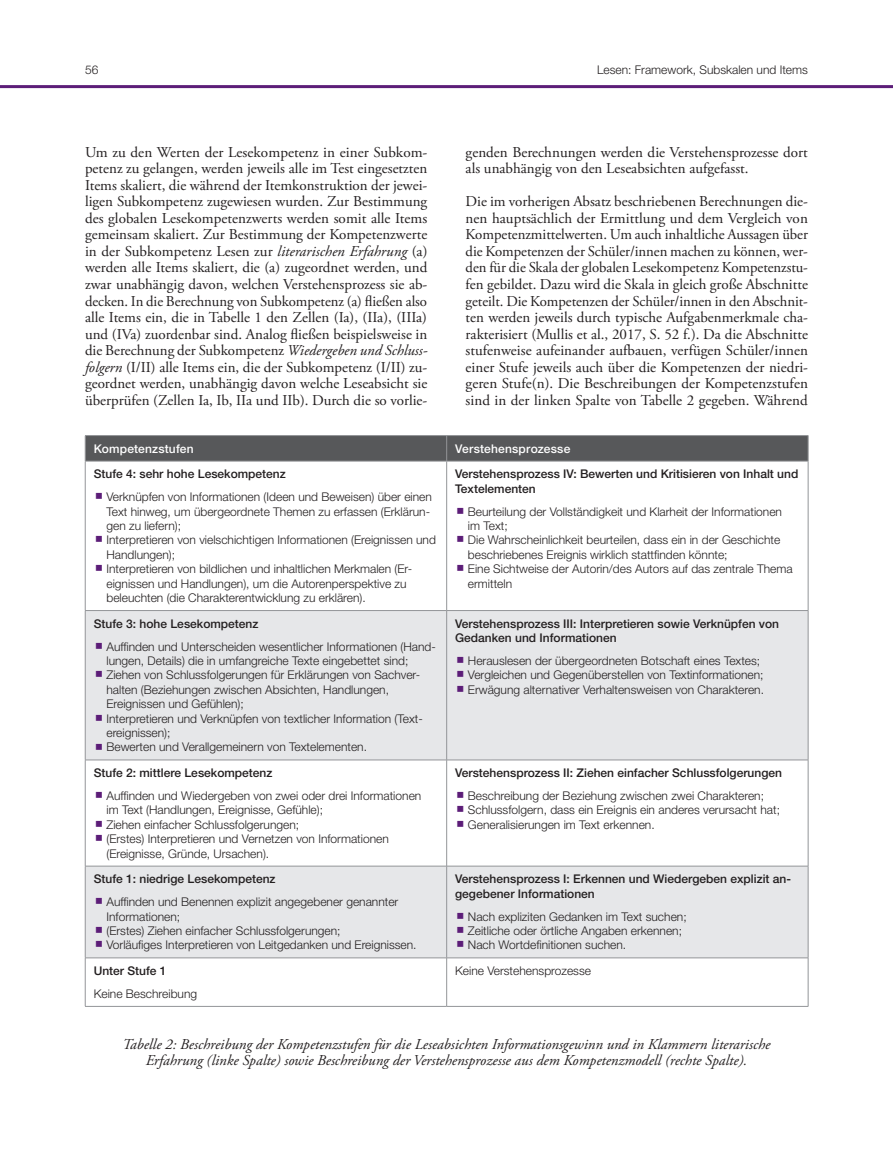
<style>
.page{position:relative;width:893px;height:1149px;background:#fff}
.page>*{position:absolute;margin:0;border:0;box-sizing:border-box;transform-origin:0 0}
.t1{font:15px/16.5px "Adobe Garamond Pro";color:#231f20;text-align:justify}
.t2{font:italic 15px/16.5px "Adobe Garamond Pro";color:#231f20;text-align:center}
.t3{font:300 12px/14.4px "Helvetica Neue LT Std";color:#231f20}
.t4{font:500 12px/14.4px "Helvetica Neue LT Std";color:#231f20}
.t5{font:300 12px "Helvetica Neue LT Pro";color:#231f20}
.t6{font:500 12px "Helvetica Neue LT Std";letter-spacing:.015em;color:#fff}
.s1{font-style:italic}
</style>
<div class="page">
<hr style="left:0;top:85px;width:893px;height:3px;background:#5c1d78">
<svg style="left:86px;top:611px;width:722px;height:346px;fill:#e6e7e9"></svg>
<svg style="left:85px;top:435px;width:724px;height:26px;background:#5a5b5d"></svg>
<hr style="left:85px;top:461px;width:362px;height:1px;background:#939598">
<hr style="left:85px;top:461px;width:1px;height:149px;background:#939598">
<hr style="left:447px;top:461px;width:361px;height:1px;background:#939598">
<hr style="left:446px;top:461px;width:1px;height:149px;background:#939598">
<hr style="left:808px;top:461px;width:1px;height:149px;background:#939598">
<hr style="left:85px;top:610px;width:362px;height:1px;background:#939598">
<hr style="left:85px;top:610px;width:1px;height:149px;background:#939598">
<hr style="left:447px;top:610px;width:361px;height:1px;background:#939598">
<hr style="left:446px;top:610px;width:1px;height:149px;background:#939598">
<hr style="left:808px;top:610px;width:1px;height:149px;background:#939598">
<hr style="left:85px;top:759px;width:362px;height:1px;background:#939598">
<hr style="left:85px;top:760px;width:1px;height:105px;background:#939598">
<hr style="left:447px;top:759px;width:361px;height:1px;background:#939598">
<hr style="left:446px;top:760px;width:1px;height:105px;background:#939598">
<hr style="left:808px;top:760px;width:1px;height:105px;background:#939598">
<hr style="left:85px;top:865px;width:362px;height:1px;background:#939598">
<hr style="left:85px;top:866px;width:1px;height:91px;background:#939598">
<hr style="left:447px;top:865px;width:361px;height:1px;background:#939598">
<hr style="left:446px;top:866px;width:1px;height:91px;background:#939598">
<hr style="left:808px;top:866px;width:1px;height:91px;background:#939598">
<hr style="left:85px;top:957px;width:362px;height:1px;background:#939598">
<hr style="left:85px;top:957px;width:1px;height:48px;background:#939598">
<hr style="left:447px;top:957px;width:361px;height:1px;background:#939598">
<hr style="left:446px;top:957px;width:1px;height:48px;background:#939598">
<hr style="left:808px;top:957px;width:1px;height:48px;background:#939598">
<hr style="left:85px;top:1005px;width:362px;height:1px;background:#939598">
<hr style="left:447px;top:1005px;width:361px;height:1px;background:#939598">
<svg style="left:96px;top:642px;width:6px;height:6px"></svg>
<svg style="left:96px;top:671px;width:6px;height:6px"></svg>
<svg style="left:96px;top:714px;width:6px;height:6px"></svg>
<svg style="left:96px;top:743px;width:6px;height:6px"></svg>
<svg style="left:457px;top:656px;width:6px;height:6px"></svg>
<svg style="left:457px;top:671px;width:6px;height:6px"></svg>
<svg style="left:457px;top:685px;width:6px;height:6px"></svg>
<svg style="left:96px;top:791px;width:6px;height:6px"></svg>
<svg style="left:96px;top:820px;width:6px;height:6px"></svg>
<svg style="left:96px;top:834px;width:6px;height:6px"></svg>
<svg style="left:457px;top:791px;width:6px;height:6px"></svg>
<svg style="left:457px;top:806px;width:6px;height:6px"></svg>
<svg style="left:457px;top:820px;width:6px;height:6px"></svg>
<svg style="left:96px;top:897px;width:6px;height:6px"></svg>
<svg style="left:96px;top:926px;width:6px;height:6px"></svg>
<svg style="left:96px;top:940px;width:6px;height:6px"></svg>
<svg style="left:457px;top:912px;width:6px;height:6px"></svg>
<svg style="left:457px;top:926px;width:6px;height:6px"></svg>
<svg style="left:457px;top:940px;width:6px;height:6px"></svg>
<p class="t5" style="left:85px;top:63px;width:15px">56</p>
<p class="t5" style="left:597px;top:63px;width:212px">Lesen: Framework, Subskalen und Items</p>
<p class="t1" style="left:85px;top:144px;width:344px">Um zu den Werten der Lesekompetenz in einer Subkom&shy;petenz zu gelangen, werden jeweils alle im Test eingesetzten Items skaliert, die während der Itemkonstruktion der jewei&shy;ligen Subkompetenz zugewiesen wurden. Zur Bestimmung des globalen Lesekompetenzwerts werden somit alle Items gemeinsam skaliert. Zur Bestimmung der Kompetenzwerte in der Subkompetenz Lesen zur <span class="s1">literarischen Erfahrung</span> (a) werden alle Items skaliert, die (a) zugeordnet werden, und zwar unabhängig davon, welchen Verstehensprozess sie ab&shy;decken. In die Berechnung von Subkompetenz (a) fließen also alle Items ein, die in Tabelle 1 den Zellen (Ia), (IIa), (IIIa) und (IVa) zuordenbar sind. Analog fließen beispielsweise in die Berechnung der Subkompetenz <span class="s1">Wiedergeben und Schluss&shy;folgern</span> (I/II) alle Items ein, die der Subkompetenz (I/II) zu&shy;geordnet werden, unabhängig davon welche Leseabsicht sie überprüfen (Zellen Ia, Ib, IIa und IIb). Durch die so vorlie-</p>
<p class="t1" style="left:466px;top:144px;width:344px">genden Berechnungen werden die Verstehensprozesse dort als unabhängig von den Leseabsichten aufgefasst.</p>
<p class="t1" style="left:466px;top:194px;width:344px">Die im vorherigen Absatz beschriebenen Berechnungen die&shy;nen hauptsächlich der Ermittlung und dem Vergleich von Kompetenzmittelwerten. Um auch inhaltliche Aussagen über die Kompetenzen der Schüler/innen machen zu können, wer&shy;den für die Skala der globalen Lesekompetenz Kompetenzstu&shy;fen gebildet. Dazu wird die Skala in gleich große Abschnitte geteilt. Die Kompetenzen der Schüler/innen in den Abschnit&shy;ten werden jeweils durch typische Aufgabenmerkmale cha&shy;rakterisiert (Mullis et al., 2017, S. 52 f.). Da die Abschnitte stufenweise aufeinander aufbauen, verfügen Schüler/innen einer Stufe jeweils auch über die Kompetenzen der niedri&shy;geren Stufe(n). Die Beschreibungen der Kompetenzstufen sind in der linken Spalte von Tabelle 2 gegeben. Während</p>
<p class="t6" style="left:94px;top:441px;width:101px">Kompetenzstufen</p>
<p class="t6" style="left:455px;top:441px;width:117px">Verstehensprozesse</p>
<p class="t4" style="left:94px;top:466px;width:194px">Stufe 4: sehr hohe Lesekompetenz</p>
<p class="t3" style="left:106px;top:489px;width:331px">Verknüpfen von Informationen (Ideen und Beweisen) über einen Text hinweg, um übergeordnete Themen zu erfassen (Erklärun&shy;gen zu liefern);<br>Interpretieren von vielschichtigen Informationen (Ereignissen und Handlungen);<br>Interpretieren von bildlichen und inhaltlichen Merkmalen (Er&shy;eignissen und Handlungen), um die Autorenperspektive zu beleuchten (die Charakterentwicklung zu erklären).</p>
<p class="t4" style="left:455px;top:466px;width:345px">Verstehensprozess IV: Bewerten und Kritisieren von Inhalt und<br>Textelementen</p>
<p class="t3" style="left:468px;top:503px;width:326px">Beurteilung der Vollständigkeit und Klarheit der Informationen im Text;<br>Die Wahrscheinlichkeit beurteilen, dass ein in der Geschichte beschriebenes Ereignis wirklich stattfinden könnte;<br>Eine Sichtweise der Autorin/des Autors auf das zentrale Thema ermitteln</p>
<p class="t4" style="left:94px;top:616px;width:166px">Stufe 3: hohe Lesekompetenz</p>
<p class="t3" style="left:106px;top:638px;width:331px">Auffinden und Unterscheiden wesentlicher Informationen (Hand&shy;lungen, Details) die in umfangreiche Texte eingebettet sind; Ziehen von Schlussfolgerungen für Erklärungen von Sachver&shy;halten (Beziehungen zwischen Absichten, Handlungen, Ereignissen und Gefühlen);<br>Interpretieren und Verknüpfen von textlicher Information (Text&shy;ereignissen);<br>Bewerten und Verallgemeinern von Textelementen.</p>
<p class="t4" style="left:94px;top:765px;width:180px">Stufe 2: mittlere Lesekompetenz</p>
<p class="t3" style="left:106px;top:788px;width:316px">Auffinden und Wiedergeben von zwei oder drei Informationen im Text (Handlungen, Ereignisse, Gefühle);<br>Ziehen einfacher Schlussfolgerungen;<br>(Erstes) Interpretieren und Vernetzen von Informationen (Ereignisse, Gründe, Ursachen).</p>
<p class="t4" style="left:94px;top:871px;width:183px">Stufe 1: niedrige Lesekompetenz</p>
<p class="t3" style="left:106px;top:894px;width:312px">Auffinden und Benennen explizit angegebener genannter Informationen;<br>(Erstes) Ziehen einfacher Schlussfolgerungen;<br>Vorläufiges Interpretieren von Leitgedanken und Ereignissen.</p>
<p class="t4" style="left:94px;top:963px;width:74px">Unter Stufe 1</p>
<p class="t3" style="left:94px;top:985px;width:105px">Keine Beschreibung</p>
<p class="t4" style="left:455px;top:616px;width:325px">Verstehensprozess III: Interpretieren sowie Verknüpfen von<br>Gedanken und Informationen</p>
<p class="t3" style="left:468px;top:653px;width:298px">Herauslesen der übergeordneten Botschaft eines Textes;<br>Vergleichen und Gegenüberstellen von Textinformationen;<br>Erwägung alternativer Verhaltensweisen von Charakteren.</p>
<p class="t4" style="left:455px;top:765px;width:328px">Verstehensprozess II: Ziehen einfacher Schlussfolgerungen</p>
<p class="t3" style="left:468px;top:788px;width:314px">Beschreibung der Beziehung zwischen zwei Charakteren;<br>Schlussfolgern, dass ein Ereignis ein anderes verursacht hat;<br>Generalisierungen im Text erkennen.</p>
<p class="t4" style="left:455px;top:871px;width:337px">Verstehensprozess I: Erkennen und Wiedergeben explizit an&shy;gegebener Informationen</p>
<p class="t3" style="left:468px;top:908px;width:220px">Nach expliziten Gedanken im Text suchen;<br>Zeitliche oder örtliche Angaben erkennen;<br>Nach Wortdefinitionen suchen.</p>
<p class="t3" style="left:455px;top:962px;width:137px">Keine Verstehensprozesse</p>
<p class="t2" style="left:123px;top:1035px;width:649px">Tabelle 2: Beschreibung der Kompetenzstufen für die Leseabsichten Informationsgewinn und in Klammern literarische<br>Erfahrung (linke Spalte) sowie Beschreibung der Verstehensprozesse aus dem Kompetenzmodell (rechte Spalte).</p>
</div>
